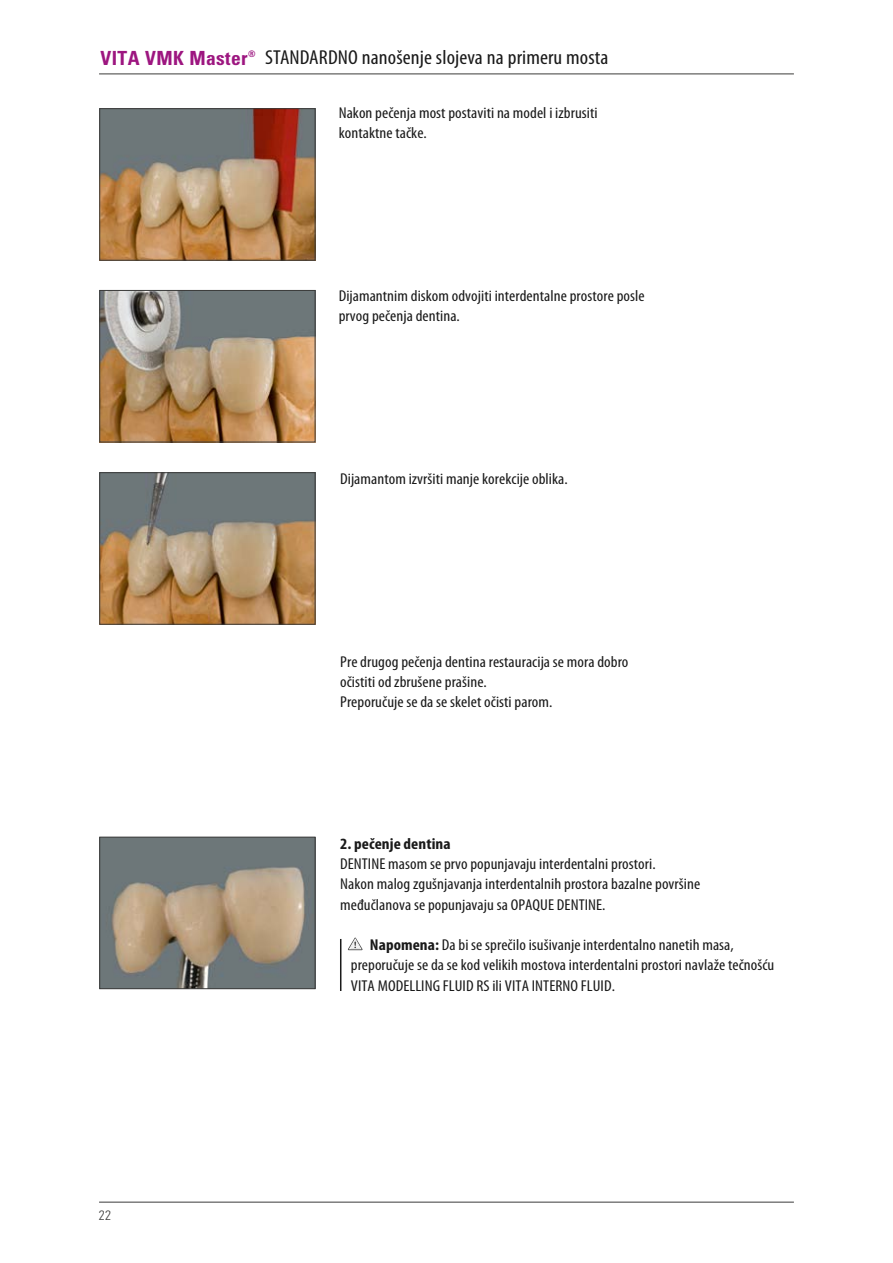
<style>
.page{position:relative;width:893px;height:1263px;background:#fff}
.page>*{position:absolute;margin:0;border:0;box-sizing:border-box;transform-origin:0 0}
.t1{font:condensed 20.25px "Myriad Pro";letter-spacing:.005em;color:#1a1a1a;scale:1.08 1}
.t2{font:700 condensed 19.5px "Univers";letter-spacing:.02em;color:#9d1680}
.t3{font:condensed 15.75px/20.2px "Myriad Pro";letter-spacing:.005em;color:#1a1a1a;scale:1.08 1}
.t4{font:700 condensed 15.75px "Myriad Pro";letter-spacing:.005em;color:#1a1a1a;scale:1.08 1}
.t5{font:300 condensed 13.5px "Univers";color:#3b3b3a}
.s1{font-weight:700}
</style>
<div class="page">
<hr style="left:99px;top:74px;width:695px;height:1px;background:#3b3b3a">
<hr style="left:99px;top:1202px;width:695px;height:1px;background:#3b3b3a">
<img style="left:101px;top:110px;width:212px;height:148px">
<div style="left:99px;top:108px;width:216px;height:152px;border:1px solid #3b3b3a"></div>
<img style="left:101px;top:292px;width:212px;height:148px">
<div style="left:99px;top:290px;width:216px;height:152px;border:1px solid #3b3b3a"></div>
<img style="left:101px;top:474px;width:212px;height:148px">
<div style="left:99px;top:472px;width:216px;height:152px;border:1px solid #3b3b3a"></div>
<img style="left:101px;top:839px;width:212px;height:148px">
<div style="left:99px;top:837px;width:216px;height:152px;border:1px solid #3b3b3a"></div>
<svg style="left:348px;top:937px;width:15px;height:13px"></svg>
<hr style="left:340px;top:939px;width:1px;height:52px;background:#1a1a1a">
<p class="t2" style="left:101px;top:46px;width:157px">VITA VMK Master<sup>®</sup></p>
<p class="t1" style="left:265px;top:47px;width:319px">STANDARDNO nanošenje slojeva na primeru mosta</p>
<p class="t3" style="left:339px;top:103px;width:241px">Nakon pečenja most postaviti na model i izbrusiti kontaktne tačke.</p>
<p class="t3" style="left:339px;top:286px;width:285px">Dijamantnim diskom odvojiti interdentalne prostore posle prvog pečenja dentina.</p>
<p class="t3" style="left:340px;top:469px;width:212px">Dijamantom izvršiti manje korekcije oblika.</p>
<p class="t3" style="left:340px;top:651px;width:268px">Pre drugog pečenja dentina restauracija se mora dobro očistiti od zbrušene prašine.<br>Preporučuje se da se skelet očisti parom.</p>
<p class="t5" style="left:99px;top:1207px;width:14px">22</p>
<p class="t4" style="left:340px;top:835px;width:104px">2. pečenje dentina</p>
<p class="t3" style="left:340px;top:854px;width:335px">DENTINE masom se prvo popunjavaju interdentalni prostori.<br>Nakon malog zgušnjavanja interdentalnih prostora bazalne površine međučlanova se popunjavaju sa OPAQUE DENTINE.</p>
<p class="t3" style="left:351px;top:935px;width:394px;text-indent:19px"><span class="s1">Napomena:</span> Da bi se sprečilo isušivanje interdentalno nanetih masa, preporučuje se da se kod velikih mostova interdentalni prostori navlaže tečnošću<br>VITA MODELLING FLUID RS ili VITA INTERNO FLUID.</p>
</div>
